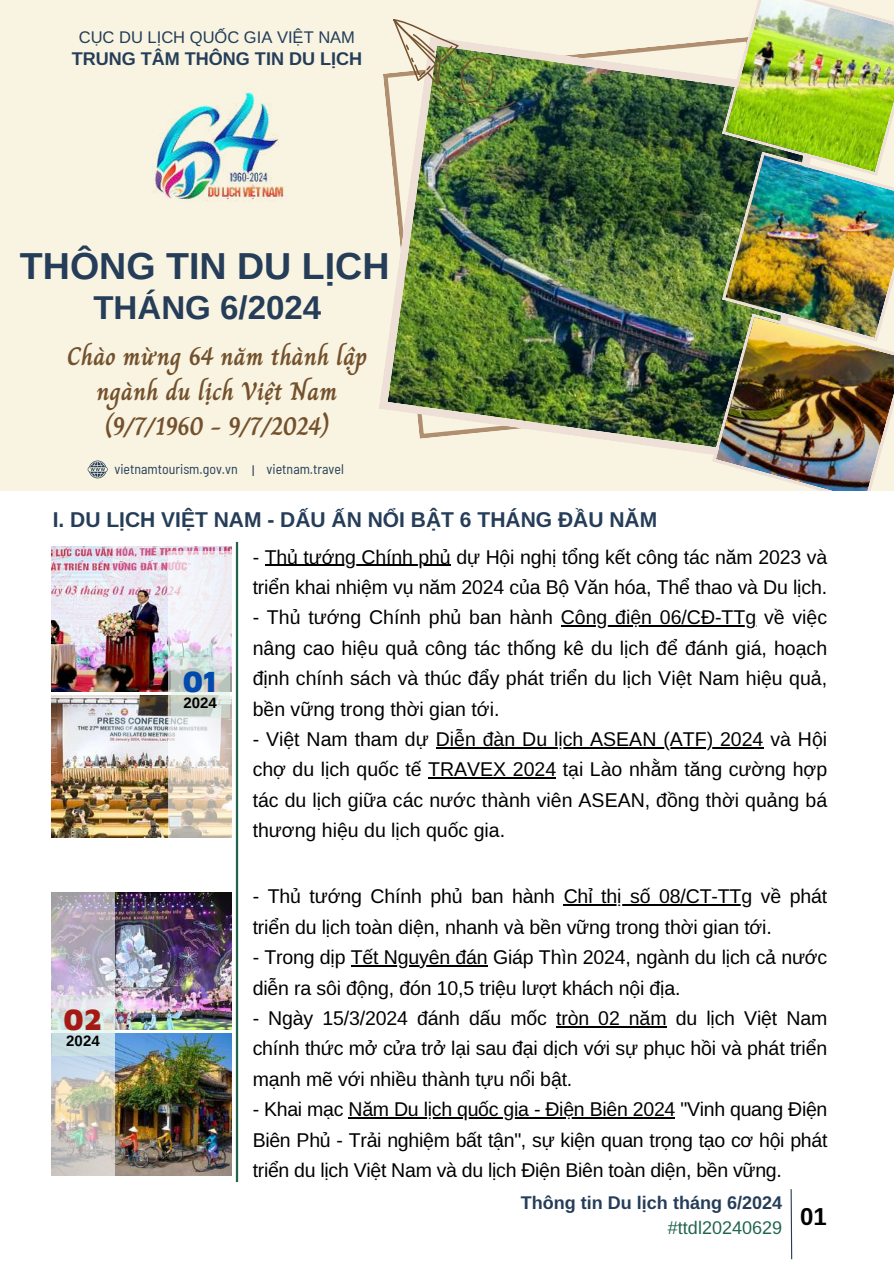
<style>
.page{position:relative;width:894px;height:1264px;background:#fff}
.page>*{position:absolute;margin:0;border:0;box-sizing:border-box;transform-origin:0 0}
.t1{font:700 37.5px "Arimo";color:#253d58}
.t2{font:700 33px "Arimo";color:#253d58}
.t3{font:900 30px "Maven Pro";color:#a51914}
.t4{font:900 30px "Maven Pro";color:#004aad}
.t5{font:700 25.5px/34.8px "Charm";color:#74512d;text-align:center}
.t6{font:700 24px "Libra Sans";color:#000}
.t7{font:700 21px "Libra Sans";color:#253d58}
.t8{font:19.5px/30.3px "Libra Sans";letter-spacing:-.01em;color:#000;text-align:justify}
.t9{font:700 18px "Libra Sans";color:#253d58}
.t10{font:18px "Libra Sans";color:#21644e}
.t11{font:16.5px "Libra Sans";color:#253d58}
.t12{font:700 15px "Arimo";color:#000}
.t13{font:semi-condensed 13.95px "Barlow";color:#253d58}
.s1{font-size:15.3px}
</style>
<div class="page">
<img style="left:51px;top:546px;width:180px;height:145px">
<img style="left:114px;top:1033px;width:117px;height:142px">
<img style="left:114px;top:892px;width:117px;height:137px">
<hr style="left:236px;top:542px;width:2px;height:639px;background:#21644e">
<img style="left:51px;top:695px;width:118px;height:142px">
<svg style="left:169px;top:551px;width:62px;height:286px"></svg>
<img style="left:51px;top:892px;width:63px;height:283px">
<div style="left:52px;top:995px;width:62px;height:60px;background:#d7efe1;opacity:.5"></div>
<svg style="left:790px;top:1189px;width:2px;height:71px"></svg>
<div style="left:0;top:0;width:893px;height:490px;background:#f8f4e1"></div>
<img style="left:379px;top:41px;width:332px;height:413px">
<img style="left:711px;top:0;width:182px;height:490px">
<img style="left:392px;top:19px;width:124px;height:90px">
<svg style="left:88px;top:460px;width:20px;height:18px"></svg>
<img style="left:155px;top:92px;width:129px;height:109px">
<div style="left:171px;top:657px;width:58px;height:60px;background:#d7efe1;opacity:.5"></div>
<hr style="left:563px;top:904px;width:188px;height:1px;background:#000">
<hr style="left:351px;top:965px;width:136px;height:1px;background:#000">
<hr style="left:556px;top:1026px;width:110px;height:1px;background:#000">
<hr style="left:348px;top:1117px;width:327px;height:1px;background:#000">
<hr style="left:265px;top:564px;width:185px;height:2px;background:#000">
<hr style="left:560px;top:625px;width:196px;height:1px;background:#000">
<hr style="left:435px;top:747px;width:328px;height:1px;background:#000">
<hr style="left:428px;top:777px;width:128px;height:1px;background:#000">
<p class="t11" style="left:79px;top:28px;width:278px">CỤC DU LỊCH QUỐC GIA VIỆT NAM</p>
<p class="t9" style="left:72px;top:49px;width:292px">TRUNG TÂM THÔNG TIN DU LỊCH</p>
<h1 class="t1" style="left:20px;top:245px;width:371px">THÔNG TIN DU LỊCH</h1>
<h2 class="t2" style="left:93px;top:289px;width:229px">THÁNG 6/2024</h2>
<h3 class="t5" style="left:67px;top:339px;width:301px">Chào mừng 64 năm thành lập ngành du lịch Việt Nam (9/7/1960 - 9/7/2024)</h3>
<p class="t13" style="left:114px;top:460px;width:231px">vietnamtourism.gov.vn <span class="s1">I</span> vietnam.travel</p>
<p class="t7" style="left:53px;top:507px;width:605px">I. DU LỊCH VIỆT NAM - DẤU ẤN NỔI BẬT 6 THÁNG ĐẦU NĂM</p>
<h3 class="t3" style="left:64px;top:1001px;width:40px">02</h3>
<p class="t12" style="left:66px;top:1032px;width:35px">2024</p>
<h3 class="t4" style="left:183px;top:663px;width:36px">01</h3>
<p class="t12" style="left:183px;top:694px;width:35px">2024</p>
<p class="t8" style="left:252px;top:541px;width:576px">- Thủ tướng Chính phủ dự Hội nghị tổng kết công tác năm 2023 và triển khai nhiệm vụ năm 2024 của Bộ Văn hóa, Thể thao và Du lịch.</p>
<p class="t8" style="left:252px;top:602px;width:576px">- Thủ tướng Chính phủ ban hành Công điện 06/CĐ-TTg về việc nâng cao hiệu quả công tác thống kê du lịch để đánh giá, hoạch định chính sách và thúc đẩy phát triển du lịch Việt Nam hiệu quả, bền vững trong thời gian tới.</p>
<p class="t8" style="left:252px;top:724px;width:576px">- Việt Nam tham dự Diễn đàn Du lịch ASEAN (ATF) 2024 và Hội chợ du lịch quốc tế TRAVEX 2024 tại Lào nhằm tăng cường hợp tác du lịch giữa các nước thành viên ASEAN, đồng thời quảng bá thương hiệu du lịch quốc gia.</p>
<p class="t8" style="left:252px;top:881px;width:576px">- Thủ tướng Chính phủ ban hành Chỉ thị số 08/CT-TTg về phát triển du lịch toàn diện, nhanh và bền vững trong thời gian tới.</p>
<p class="t8" style="left:252px;top:942px;width:576px">- Trong dịp Tết Nguyên đán Giáp Thìn 2024, ngành du lịch cả nước diễn ra sôi động, đón 10,5 triệu lượt khách nội địa.</p>
<p class="t8" style="left:252px;top:1003px;width:576px">- Ngày 15/3/2024 đánh dấu mốc tròn 02 năm du lịch Việt Nam chính thức mở cửa trở lại sau đại dịch với sự phục hồi và phát triển mạnh mẽ với nhiều thành tựu nổi bật.</p>
<p class="t8" style="left:252px;top:1094px;width:576px">- Khai mạc Năm Du lịch quốc gia - Điện Biên 2024 "Vinh quang Điện Biên Phủ - Trải nghiệm bất tận", sự kiện quan trọng tạo cơ hội phát triển du lịch Việt Nam và du lịch Điện Biên toàn diện, bền vững.</p>
<p class="t6" style="left:799px;top:1202px;width:28px">01</p>
<p class="t9" style="left:520px;top:1192px;width:263px">Thông tin Du lịch tháng 6/2024</p>
<p class="t10" style="left:667px;top:1218px;width:116px">#ttdl20240629</p>
</div>
